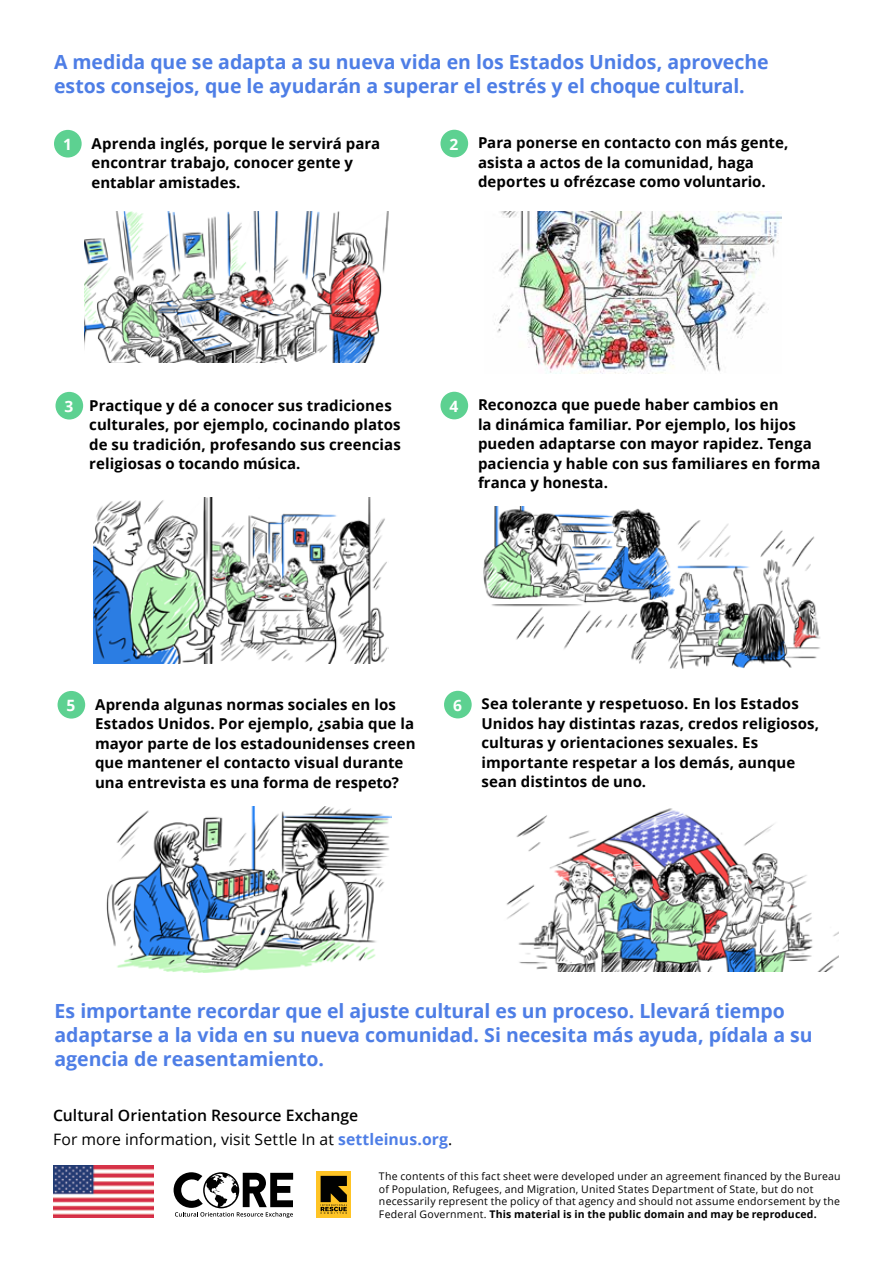
<style>
.page{position:relative;width:893px;height:1263px;background:#fff}
.page>*{position:absolute;margin:0;border:0;box-sizing:border-box;transform-origin:0 0}
.t1{font:700 19.5px/24px "Open Sans";letter-spacing:-.005em;color:#4e7ee6}
.t2{font:600 15.75px/24px "Open Sans";color:#000}
.t3{font:700 15.6px "Open Sans";color:#fff}
.t4{font:700 15px/19.5px "Open Sans";letter-spacing:.005em;color:#000}
.t5{font:10.5px/12.6px "Open Sans";letter-spacing:.02em;color:#000}
.s1{font-size:15.6px;color:#fff}
.s2{font-weight:400}
.s3{font-weight:700;color:#4e7ee6}
.s4{font-weight:700}
</style>
<div class="page">
<img style="left:506px;top:808px;width:332px;height:164px">
<svg style="left:174px;top:1172px;width:119px;height:46px"></svg>
<div style="left:316px;top:1171px;width:35px;height:47px;background:#ffc425"></div>
<svg style="left:321px;top:1176px;width:26px;height:38px"></svg>
<img style="left:53px;top:1165px;width:100px;height:53px">
<img style="left:85px;top:211px;width:304px;height:152px">
<div style="left:54px;top:130px;width:28px;height:28px;background:#5dd191;border-radius:50%"></div>
<div style="left:440px;top:130px;width:28px;height:27px;background:#5dd191;border-radius:50%"></div>
<div style="left:56px;top:392px;width:27px;height:27px;background:#5dd191;border-radius:50%"></div>
<div style="left:440px;top:392px;width:28px;height:27px;background:#5dd191;border-radius:50%"></div>
<img style="left:93px;top:498px;width:295px;height:166px">
<img style="left:494px;top:211px;width:288px;height:162px">
<img style="left:483px;top:506px;width:337px;height:162px">
<div style="left:58px;top:691px;width:27px;height:28px;background:#5dd191;border-radius:50%"></div>
<div style="left:444px;top:691px;width:28px;height:27px;background:#5dd191;border-radius:50%"></div>
<img style="left:106px;top:807px;width:286px;height:165px">
<h1 class="t1" style="left:54px;top:49px;width:716px">A medida que se adapta a su nueva vida en los Estados Unidos, aproveche estos consejos, que le ayudarán a superar el estrés y el choque cultural.</h1>
<p class="t3" style="left:63px;top:133px;width:10px">1</p>
<p class="t4" style="left:92px;top:133px;width:290px">Aprenda inglés, porque le servirá para encontrar trabajo, conocer gente y entablar amistades.</p>
<p class="t3" style="left:450px;top:133px;width:10px">2</p>
<p class="t4" style="left:478px;top:133px;width:312px">Para ponerse en contacto con más gente, asista a actos de la comunidad, haga deportes u ofrézcase como voluntario.</p>
<p class="t4" style="left:89px;top:395px;width:313px;text-indent:-25px"><span class="s1">3</span> Practique y dé a conocer sus tradiciones culturales, por ejemplo, cocinando platos de su tradición, profesando sus creencias religiosas o tocando música.</p>
<p class="t3" style="left:450px;top:395px;width:10px">4</p>
<p class="t4" style="left:478px;top:395px;width:344px">Reconozca que puede haber cambios en<br>la dinámica familiar. Por ejemplo, los hijos pueden adaptarse con mayor rapidez. Tenga paciencia y hable con sus familiares en forma franca y honesta.</p>
<p class="t3" style="left:67px;top:694px;width:10px">5</p>
<p class="t4" style="left:95px;top:694px;width:322px">Aprenda algunas normas sociales en los Estados Unidos. Por ejemplo, ¿sabia que la mayor parte de los estadounidenses creen que mantener el contacto visual durante una entrevista es una forma de respeto?</p>
<p class="t3" style="left:453px;top:694px;width:10px">6</p>
<p class="t4" style="left:482px;top:694px;width:339px">Sea tolerante y respetuoso. En los Estados Unidos hay distintas razas, credos religiosos, culturas y orientaciones sexuales. Es importante respetar a los demás, aunque sean distintos de uno.</p>
<h1 class="t1" style="left:55px;top:998px;width:760px">Es importante recordar que el ajuste cultural es un proceso. Llevará tiempo adaptarse a la vida en su nueva comunidad. Si necesita más ayuda, pídala a su agencia de reasentamiento.</h1>
<p class="t2" style="left:53px;top:1102px;width:401px">Cultural Orientation Resource Exchange<br><span class="s2">For more information, visit Settle In at</span> <span class="s3">settleinus.org</span><span class="s2">.</span></p>
<p class="t5" style="left:379px;top:1170px;width:463px">The contents of this fact sheet were developed under an agreement financed by the Bureau of Population, Refugees, and Migration, United States Department of State, but do not necessarily represent the policy of that agency and should not assume endorsement by the Federal Government. <span class="s4">This material is in the public domain and may be reproduced.</span></p>
</div>
